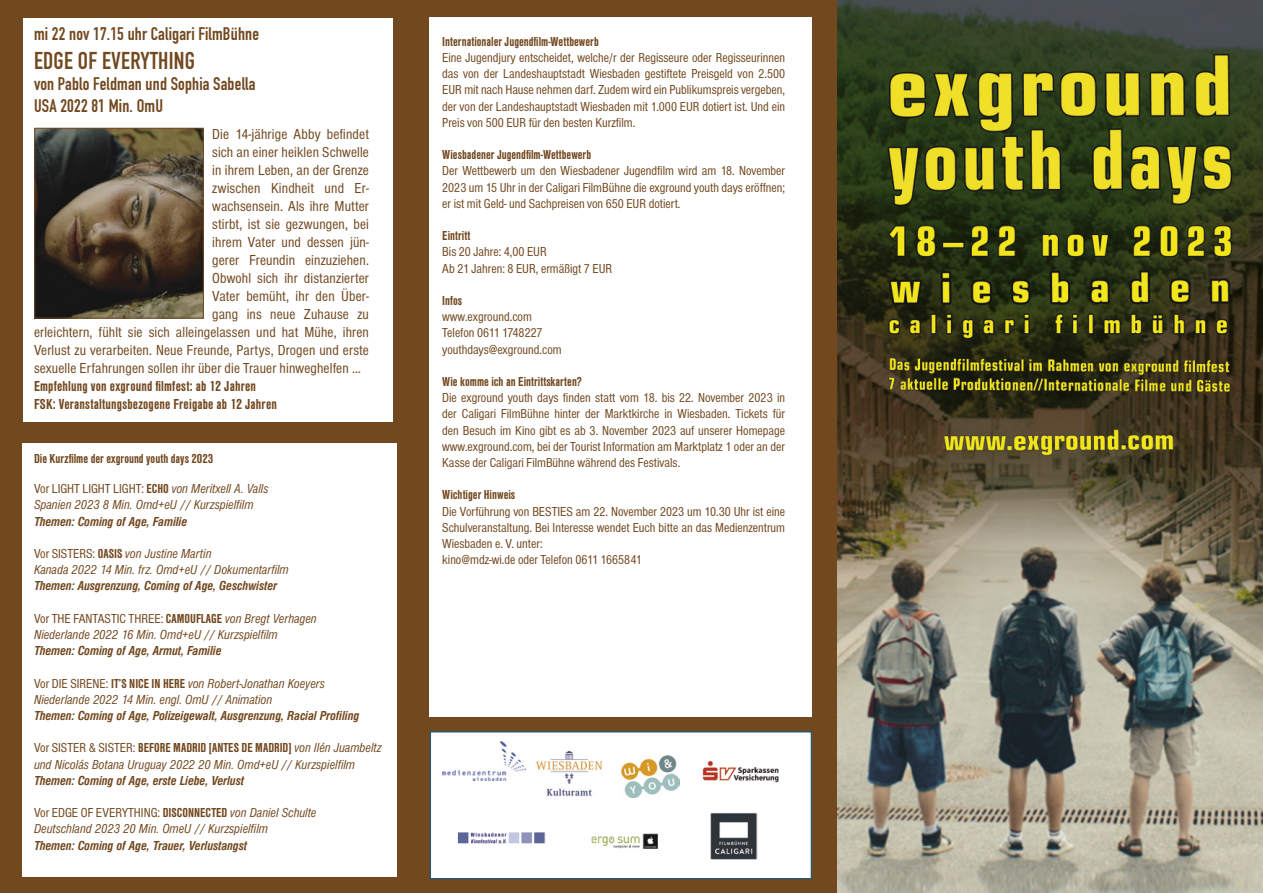
<style>
.page{position:relative;width:1263px;height:893px;background:#fff}
.page>*{position:absolute;margin:0;border:0;box-sizing:border-box;transform-origin:0 0}
.t1{font:24px "DIN Engschrift";letter-spacing:.01em;color:#72481f}
.t2{font:18px/21.6px "DIN Engschrift";letter-spacing:.01em;color:#72481f}
.t3{font:condensed 15px "Sans";letter-spacing:.01em;color:#72481f}
.t4{font:700 condensed 15px/18px "Sans";letter-spacing:.01em;color:#72481f}
.t5{font:condensed 13.5px/16.2px "Sans";color:#72481f;text-align:justify}
.t6{font:italic condensed 13.5px/16.2px "Sans";color:#72481f}
.t7{font:italic 700 condensed 13.5px "Sans";color:#72481f}
.t8{font:700 condensed 13.5px "Sans";color:#72481f}
.s1{font-style:normal}
.s2{font-weight:700;font-style:normal}
</style>
<div class="page">
<div style="left:0;top:0;width:843px;height:893px;background:#72481f"></div>
<img style="left:838px;top:0;width:425px;height:893px">
<div style="left:23px;top:18px;width:369px;height:404px;background:#fff"></div>
<div style="left:23px;top:443px;width:373px;height:434px;background:#fff"></div>
<img style="left:36px;top:130px;width:166px;height:186px">
<div style="left:34px;top:128px;width:170px;height:190px;border:1px solid #72481f"></div>
<div style="left:429px;top:731px;width:383px;height:148px;background:#fff;border:2px solid #2f5669"></div>
<img style="left:443px;top:741px;width:83px;height:39px">
<img style="left:710px;top:813px;width:47px;height:47px">
<img style="left:536px;top:750px;width:67px;height:47px">
<img style="left:591px;top:833px;width:67px;height:16px">
<img style="left:622px;top:755px;width:57px;height:42px">
<img style="left:702px;top:760px;width:77px;height:23px">
<img style="left:457px;top:832px;width:89px;height:12px">
<div style="left:429px;top:18px;width:383px;height:699px;background:#fff"></div>
<h2 class="t2" style="left:34px;top:23px;width:227px">mi 22 nov 17.15 uhr Caligari FilmBühne</h2>
<h1 class="t1" style="left:34px;top:46px;width:162px">EDGE OF EVERYTHING</h1>
<h2 class="t2" style="left:34px;top:73px;width:223px">von Pablo Feldman und Sophia Sabella<br>USA 2022 81 Min. OmU</h2>
<p class="t3" style="left:212px;top:126px;width:158px">Die 14-jährige Abby befindet</p>
<p class="t3" style="left:212px;top:144px;width:158px">sich an einer heiklen Schwelle</p>
<p class="t3" style="left:212px;top:162px;width:158px">in ihrem Leben, an der Grenze</p>
<p class="t3" style="left:212px;top:180px;width:158px">zwischen Kindheit und Er-</p>
<p class="t3" style="left:212px;top:198px;width:158px">wachsensein. Als ihre Mutter</p>
<p class="t3" style="left:212px;top:216px;width:158px">stirbt, ist sie gezwungen, bei</p>
<p class="t3" style="left:212px;top:234px;width:158px">ihrem Vater und dessen jün-</p>
<p class="t3" style="left:212px;top:252px;width:158px">gerer Freundin einzuziehen.</p>
<p class="t3" style="left:212px;top:270px;width:158px">Obwohl sich ihr distanzierter</p>
<p class="t3" style="left:212px;top:288px;width:158px">Vater bemüht, ihr den Über-</p>
<p class="t3" style="left:212px;top:306px;width:158px">gang ins neue Zuhause zu</p>
<p class="t3" style="left:34px;top:324px;width:336px">erleichtern, fühlt sie sich alleingelassen und hat Mühe, ihren</p>
<p class="t3" style="left:34px;top:342px;width:336px">Verlust zu verarbeiten. Neue Freunde, Partys, Drogen und erste</p>
<p class="t3" style="left:34px;top:360px;width:328px">sexuelle Erfahrungen sollen ihr über die Trauer hinweghelfen …</p>
<p class="t4" style="left:34px;top:378px;width:244px">Empfehlung von exground filmfest: ab 12 Jahren<br>FSK: Veranstaltungsbezogene Freigabe ab 12 Jahren</p>
<p class="t8" style="left:34px;top:451px;width:181px">Die Kurzfilme der exground youth days 2023</p>
<p class="t6" style="left:34px;top:481px;width:236px"><span class="s1">Vor LIGHT LIGHT LIGHT:</span> <span class="s2">ECHO</span> von Meritxell A. Valls<br>Spanien 2023 8 Min. Omd+eU // Kurzspielfilm</p>
<p class="t7" style="left:34px;top:514px;width:155px">Themen: Coming of Age, Familie</p>
<p class="t6" style="left:34px;top:546px;width:256px"><span class="s1">Vor SISTERS:</span> <span class="s2">OASIS</span> von Justine Martin<br>Kanada 2022 14 Min. frz. Omd+eU // Dokumentarfilm</p>
<p class="t7" style="left:34px;top:578px;width:245px">Themen: Ausgrenzung, Coming of Age, Geschwister</p>
<p class="t6" style="left:34px;top:610px;width:284px"><span class="s1">Vor THE FANTASTIC THREE:</span> <span class="s2">CAMOUFLAGE</span> von Bregt Verhagen<br>Niederlande 2022 16 Min. Omd+eU // Kurzspielfilm</p>
<p class="t7" style="left:34px;top:643px;width:189px">Themen: Coming of Age, Armut, Familie</p>
<p class="t6" style="left:34px;top:675px;width:292px"><span class="s1">Vor DIE SIRENE:</span> <span class="s2">IT’S NICE IN HERE</span> von Robert-Jonathan Koeyers<br>Niederlande 2022 14 Min. engl. OmU // Animation</p>
<p class="t7" style="left:34px;top:708px;width:327px">Themen: Coming of Age, Polizeigewalt, Ausgrenzung, Racial Profiling</p>
<p class="t6" style="left:34px;top:740px;width:349px"><span class="s1">Vor SISTER &amp; SISTER:</span> <span class="s2">BEFORE MADRID [ANTES DE MADRID]</span> von Ilén Juambeltz und Nicolás Botana Uruguay 2022 20 Min. Omd+eU // Kurzspielfilm</p>
<p class="t7" style="left:34px;top:773px;width:212px">Themen: Coming of Age, erste Liebe, Verlust</p>
<p class="t6" style="left:34px;top:805px;width:284px"><span class="s1">Vor EDGE OF EVERYTHING:</span> <span class="s2">DISCONNECTED</span> von Daniel Schulte<br>Deutschland 2023 20 Min. OmeU // Kurzspielfilm</p>
<p class="t7" style="left:34px;top:838px;width:215px">Themen: Coming of Age, Trauer, Verlustangst</p>
<p class="t8" style="left:442px;top:34px;width:158px">Internationaler Jugendfilm-Wettbewerb</p>
<p class="t5" style="left:442px;top:50px;width:344px">Eine Jugendjury entscheidet, welche/r der Regisseure oder Regisseurinnen das von der Landeshauptstadt Wiesbaden gestiftete Preisgeld von 2.500<br>EUR mit nach Hause nehmen darf. Zudem wird ein Publikumspreis vergeben, der von der Landeshauptstadt Wiesbaden mit 1.000 EUR dotiert ist. Und ein Preis von 500 EUR für den besten Kurzfilm.</p>
<p class="t8" style="left:442px;top:147px;width:150px">Wiesbadener Jugendfilm-Wettbewerb</p>
<p class="t5" style="left:442px;top:163px;width:344px">Der Wettbewerb um den Wiesbadener Jugendfilm wird am 18. November 2023 um 15 Uhr in der Caligari FilmBühne die exground youth days eröffnen; er ist mit Geld- und Sachpreisen von 650 EUR dotiert.</p>
<p class="t8" style="left:442px;top:228px;width:30px">Eintritt</p>
<p class="t5" style="left:442px;top:244px;width:172px">Bis 20 Jahre: 4,00 EUR<br>Ab 21 Jahren: 8 EUR, ermäßigt 7 EUR</p>
<p class="t8" style="left:442px;top:293px;width:21px">Infos</p>
<p class="t5" style="left:442px;top:309px;width:121px;text-align:left">www.exground.com<br>Telefon 0611 1748227 youthdays@exground.com</p>
<p class="t8" style="left:442px;top:374px;width:141px">Wie komme ich an Eintrittskarten?</p>
<p class="t5" style="left:442px;top:390px;width:344px">Die exground youth days finden statt vom 18. bis 22. November 2023 in der Caligari FilmBühne hinter der Marktkirche in Wiesbaden. Tickets für den Besuch im Kino gibt es ab 3. November 2023 auf unserer Homepage www.exground.com, bei der Tourist Information am Marktplatz 1 oder an der Kasse der Caligari FilmBühne während des Festivals.</p>
<p class="t8" style="left:442px;top:488px;width:74px">Wichtiger Hinweis</p>
<p class="t5" style="left:442px;top:503px;width:344px;text-align:left">Die Vorführung von BESTIES am 22. November 2023 um 10.30 Uhr ist eine Schulveranstaltung. Bei Interesse wendet Euch bitte an das Medienzentrum Wiesbaden e. V. unter:<br>kino@mdz-wi.de oder Telefon 0611 1665841</p>
</div>
